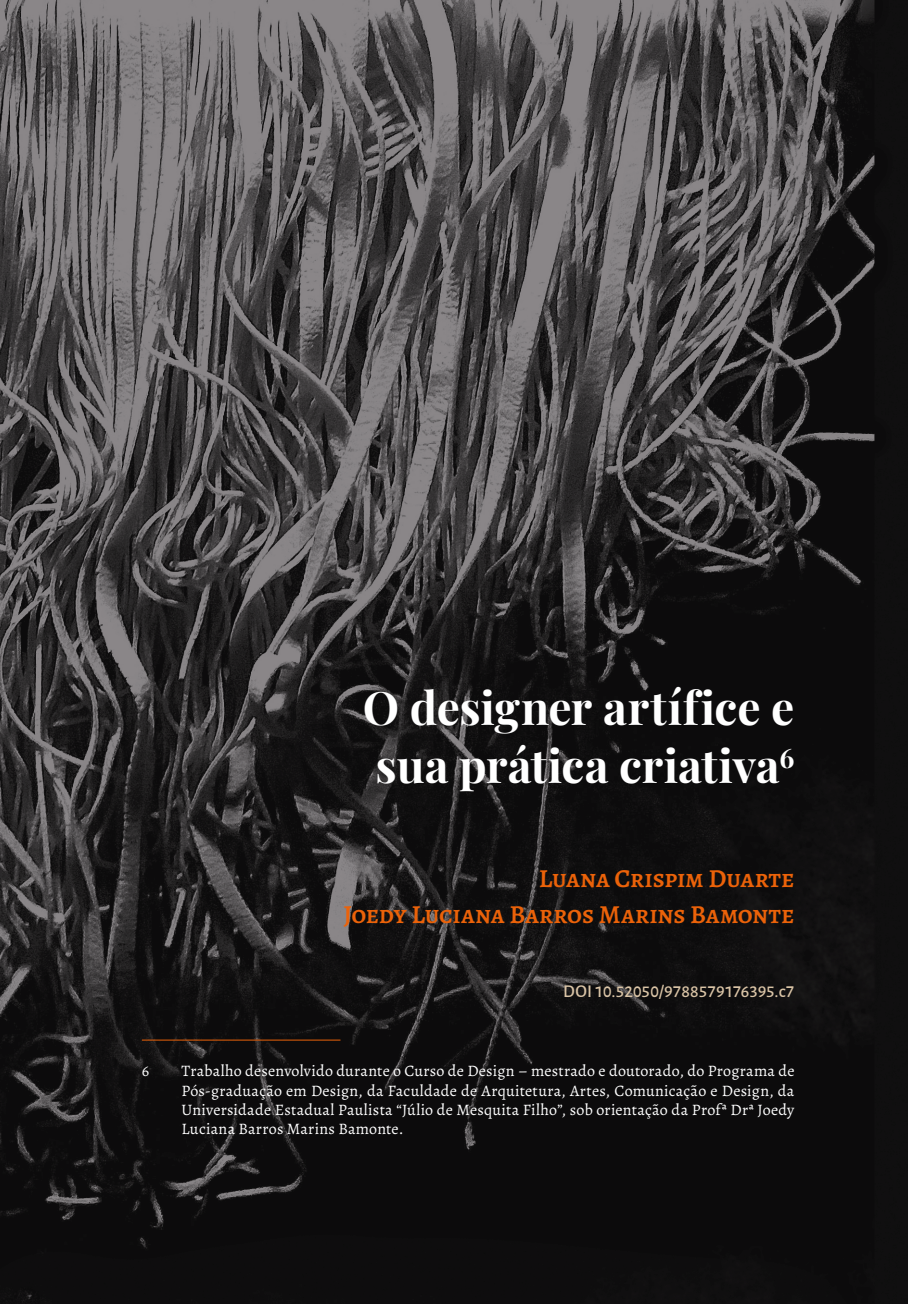
<style>
.page{position:relative;width:908px;height:1304px;background:#fff}
.page>*{position:absolute;margin:0;border:0;box-sizing:border-box;transform-origin:0 0}
.t1{font:700 46px/58px "Playfair Display";color:#fff}
.t2{font:600 26px/36px "Alegreya";letter-spacing:-.01em;color:#eb6209;text-align:right}
.t3{font:500 18px "Alegreya Sans";letter-spacing:.005em;color:#dac4a6}
.t4{font:16px/19.2px "Alegreya";letter-spacing:.015em;color:#fff;text-align:justify}
</style>
<div class="page">
<img style="left:0;top:0;width:907px;height:1304px">
<hr style="left:142px;top:1040px;width:198px;height:1px;background:#eb6209">
<h1 class="t1" style="left:362px;top:675px;width:433px">O designer artífice e sua prática criativa<sup>6</sup></h1>
<h2 class="t2" style="left:343px;top:860px;width:452px">Luana Crispim Duarte<br>Joedy Luciana Barros Marins Bamonte</h2>
<p class="t3" style="left:563px;top:979px;width:232px">DOI 10.52050/9788579176395.c7</p>
<p class="t4" style="left:142px;top:1061px;width:9px">6</p>
<p class="t4" style="left:181px;top:1061px;width:614px">Trabalho desenvolvido durante o Curso de Design – mestrado e doutorado, do Programa de Pós-graduação em Design, da Faculdade de Arquitetura, Artes, Comunicação e Design, da Universidade Estadual Paulista “Júlio de Mesquita Filho”, sob orientação da Profª Drª Joedy Luciana Barros Marins Bamonte.</p>
</div>
